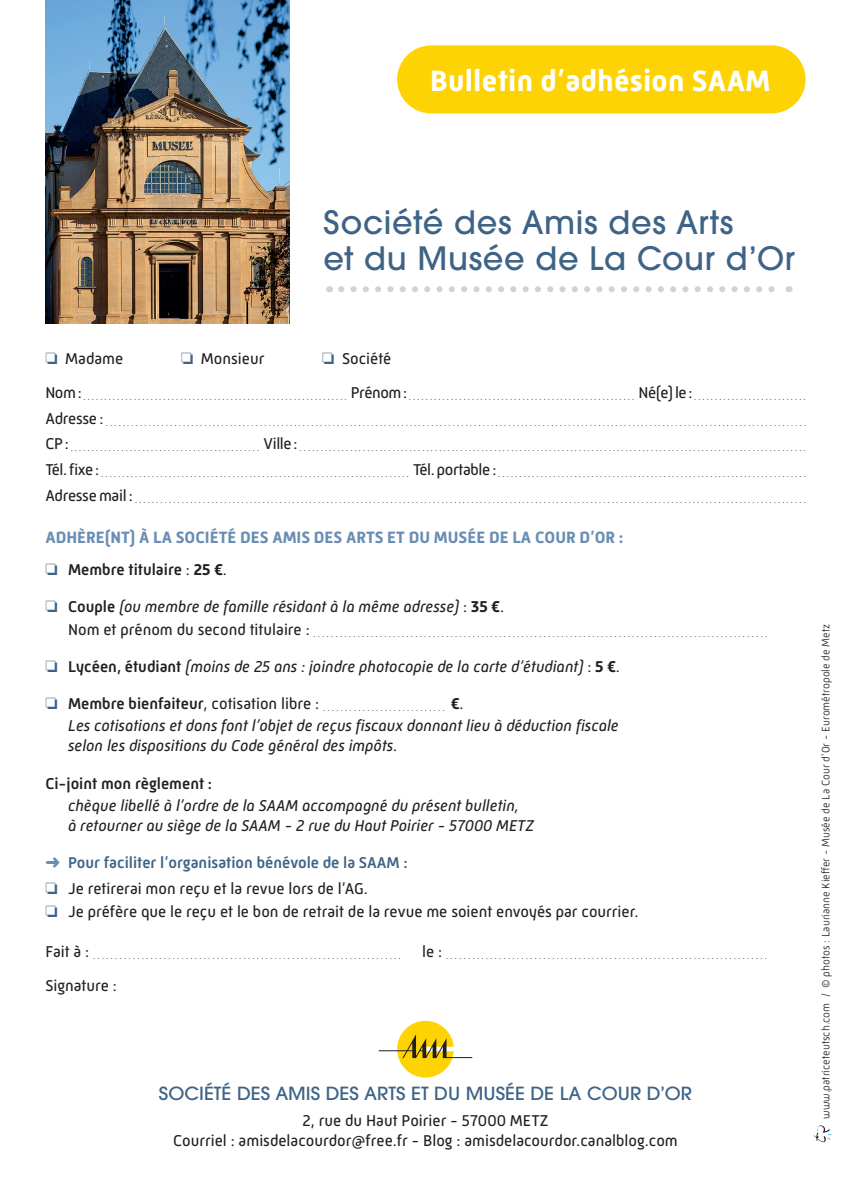
<style>
.page{position:relative;width:851px;height:1191px;background:#fff}
.page>*{position:absolute;margin:0;border:0;box-sizing:border-box;transform-origin:0 0}
.t1{font:500 32px/36px "ITC Avant Garde Pro";letter-spacing:.02em;color:#3e6386}
.t2{font:700 30px "Mic 32 New";letter-spacing:.01em;color:#fff}
.t3{font:500 18px "ITC Avant Garde Pro";color:#3e6386;scale:1.05 1}
.t4{font:700 16.8px "Mic 32 New";color:#6a8eb3}
.t5{font:italic 16px/20px "Mic 32 New";color:#231f20}
.t6{font:16px/20px "Mic 32 New";color:#231f20;text-align:center}
.t7{font:500 16px/25.6px "Mic 32 New";color:#3e6386}
.t8{font:500 16px "Mic 32 New";color:#231f20}
.t9{font:300 11px "Mic 32 New";color:#231f20}
.t10{font:8px "Mic 32 New";color:#231f20}
.s1{color:#3e6386}
.s2{font-weight:400}
.s3{font-weight:700}
.s4{font-weight:500;font-style:normal}
.s5{font-style:normal}
.s6{font-weight:700;font-style:normal}
.s7{color:#6a8eb3}
.s8{font-weight:400;color:#231f20}
</style>
<div class="page">
<svg style="left:813px;top:1125px;width:19px;height:17px"></svg>
<div style="left:397px;top:45px;width:408px;height:68px;background:#fed304;border-radius:34px"></div>
<img style="left:45px;top:0;width:244px;height:323px">
<svg style="left:341px;top:286px;width:434px;height:6px"></svg>
<div style="left:397px;top:1020px;width:56px;height:57px;background:#fed304;border-radius:28px"></div>
<svg style="left:378px;top:1034px;width:94px;height:24px"></svg>
<h2 class="t2" style="left:430px;top:63px;width:341px">Bulletin d’adhésion SAAM</h2>
<h1 class="t1" style="left:323px;top:203px;width:473px">Société des Amis des Arts<br>et du Musée de La Cour d’Or</h1>
<h3 class="t6" style="left:45px;top:348px;width:79px"><span class="s1">❏</span> Madame</h3>
<h3 class="t6" style="left:181px;top:348px;width:85px"><span class="s1">❏</span> Monsieur</h3>
<h3 class="t6" style="left:322px;top:348px;width:71px"><span class="s1">❏</span> Société</h3>
<p class="t10" style="left:45px;top:393px;width:761px"><sup>Nom</sup> <sup>:</sup> ............................................................... <sup>Prénom</sup> <sup>:</sup> ...................................................... <sup>Né(e)</sup> <sup>le</sup> <sup>:</sup> ...........................</p>
<p class="t10" style="left:45px;top:418px;width:762px"><sup>Adresse</sup> <sup>:</sup> ....................................................................................................................................................................</p>
<p class="t10" style="left:45px;top:444px;width:761px"><sup>CP</sup> <sup>:</sup> ............................................. <sup>Ville</sup> <sup>:</sup> ........................................................................................................................</p>
<p class="t10" style="left:45px;top:470px;width:761px"><sup>Tél.</sup> <sup>fixe</sup> <sup>:</sup> ......................................................................... <sup>Tél.</sup> <sup>portable</sup> <sup>:</sup> .........................................................................</p>
<p class="t10" style="left:45px;top:495px;width:761px"><sup>Adresse</sup> <sup>mail</sup> <sup>:</sup> ..............................................................................................................................................................</p>
<h3 class="t4" style="left:45px;top:528px;width:579px">ADHÈRE(NT) À LA SOCIÉTÉ DES AMIS DES ARTS ET DU MUSÉE DE LA COUR D’OR :</h3>
<h3 class="t8" style="left:45px;top:560px;width:183px"><span class="s1">❏</span> Membre titulaire <span class="s2">:</span> <span class="s3">25 €</span><span class="s2">.</span></h3>
<h3 class="t5" style="left:45px;top:596px;width:460px"><span class="s1">❏</span> <span class="s4">Couple</span> (ou membre de famille résidant à la même adresse) <span class="s5">:</span> <span class="s6">35 €</span><span class="s5">.</span></h3>
<p class="t10" style="left:68px;top:629px;width:700px"><sup>Nom</sup> <sup>et</sup> <sup>prénom</sup> <sup>du</sup> <sup>second</sup> <sup>titulaire</sup> <sup>:</sup> .......................................................................................................</p>
<h3 class="t5" style="left:45px;top:656px;width:576px"><span class="s1">❏</span> <span class="s4">Lycéen, étudiant</span> (moins de 25 ans : joindre photocopie de la carte d’étudiant) <span class="s5">:</span> <span class="s6">5 €</span><span class="s5">.</span></h3>
<p class="t10" style="left:45px;top:703px;width:419px"><sup>❏</sup> <sup>Membre</sup> <sup>bienfaiteur</sup><sup>,</sup> <sup>cotisation</sup> <sup>libre</sup> <sup>:</sup> . . . . . . . . . . . . . . . . . . . . . . . . . . . . <sup>€</sup><sup>.</sup></p>
<h3 class="t5" style="left:68px;top:716px;width:552px">Les cotisations et dons font l’objet de reçus fiscaux donnant lieu à déduction fiscale selon les dispositions du Code général des impôts.</h3>
<h3 class="t8" style="left:45px;top:774px;width:168px">Ci-joint mon règlement :</h3>
<h3 class="t5" style="left:68px;top:796px;width:467px">chèque libellé à l’ordre de la SAAM accompagné du présent bulletin,<br>à retourner au siège de la SAAM - 2 rue du Haut Poirier - 57000 METZ</h3>
<h3 class="t7" style="left:45px;top:850px;width:364px"><span class="s7">➜</span> Pour faciliter l’organisation bénévole de la SAAM : ❏ <span class="s8">Je retirerai mon reçu et la revue lors de l’AG.</span></h3>
<h3 class="t6" style="left:45px;top:901px;width:594px"><span class="s1">❏</span> Je préfère que le reçu et le bon de retrait de la revue me soient envoyés par courrier.</h3>
<p class="t10" style="left:45px;top:951px;width:357px"><sup>Fait</sup> <sup>à</sup> <sup>:</sup> ......................................................................</p>
<p class="t10" style="left:422px;top:951px;width:346px"><sup>le</sup> <sup>:</sup> .........................................................................</p>
<h3 class="t6" style="left:45px;top:975px;width:73px">Signature :</h3>
<h3 class="t3" style="left:159px;top:1081px;width:509px">SOCIÉTÉ DES AMIS DES ARTS ET DU MUSÉE DE LA COUR D’OR</h3>
<h3 class="t6" style="left:173px;top:1110px;width:506px">2, rue du Haut Poirier - 57000 METZ<br>Courriel : amisdelacourdor@free.fr - Blog : amisdelacourdor.canalblog.com</h3>
<h3 class="t9" style="left:819px;top:1118px;width:496px;rotate:-90deg">www.patriceteutsch.com / © photos : Laurianne Kieffer - Musée de La Cour d'Or - Eurométropole de Metz</h3>
</div>
